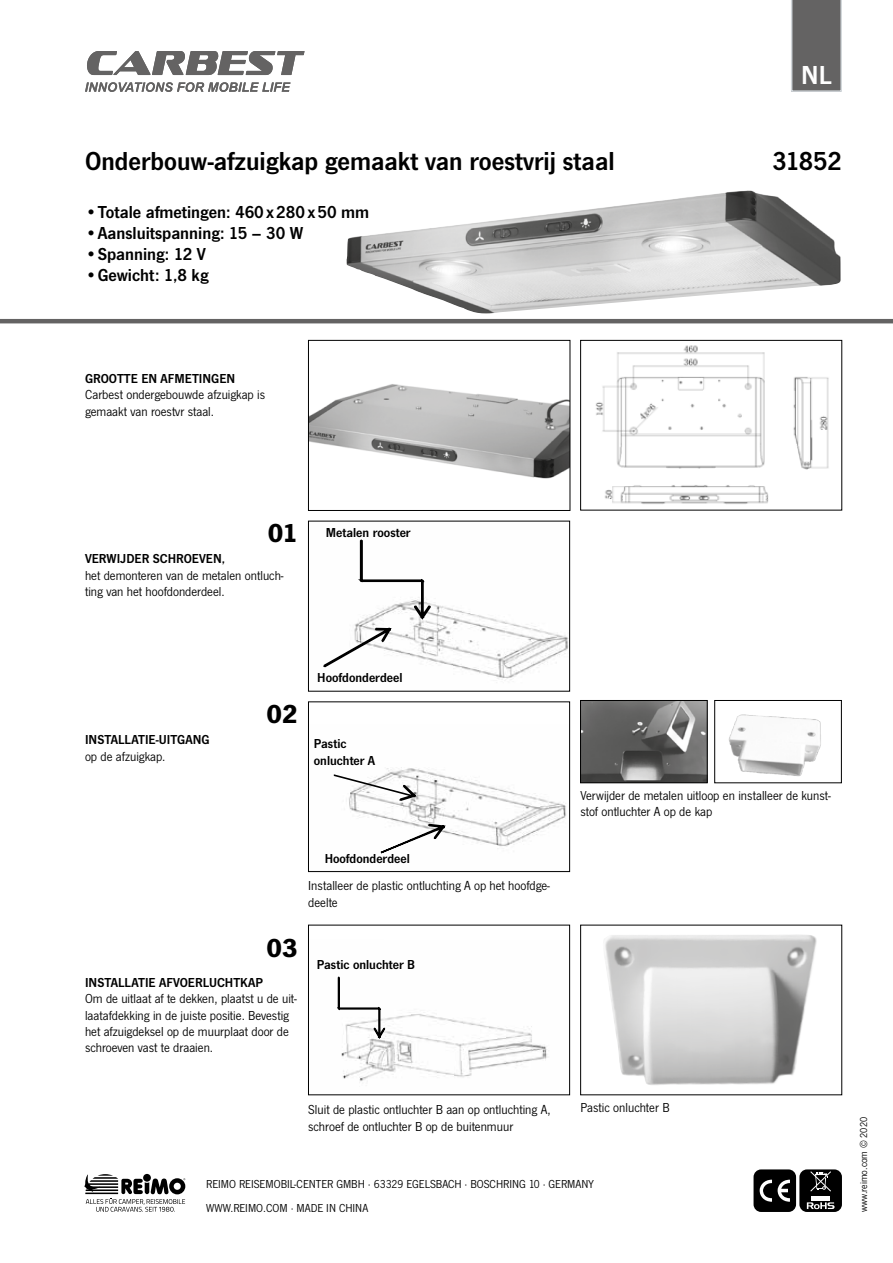
<style>
.page{position:relative;width:893px;height:1263px;background:#fff}
.page>*{position:absolute;margin:0;border:0;box-sizing:border-box;transform-origin:0 0}
.t1{font:600 27px "News Gothic T";color:#000}
.t2{font:700 27px "News Gothic T";color:#000}
.t3{font:600 27px "News Gothic T";color:#fff}
.t4{font:600 18px "News Gothic T";color:#000}
.t5{font:13.5px/16.5px "News Gothic T";color:#000}
.t6{font:600 13.5px/16.5px "News Gothic T";color:#000}
.t7{font:12px/24px "News Gothic T";color:#000}
.t8{font:10.5px "News Gothic T";color:#000}
.s1{font-weight:400}
</style>
<div class="page">
<img style="left:310px;top:384px;width:258px;height:95px">
<div style="left:308px;top:340px;width:262px;height:171px;border:1px solid #000"></div>
<div style="left:753px;top:1169px;width:43px;height:43px;background:#000;border-radius:8px"></div>
<svg style="left:760px;top:1180px;width:12px;height:22px"></svg>
<svg style="left:778px;top:1180px;width:12px;height:22px"></svg>
<div style="left:799px;top:1169px;width:43px;height:43px;background:#000;border-radius:8px"></div>
<svg style="left:810px;top:1171px;width:21px;height:21px"></svg>
<hr style="left:812px;top:1196px;width:18px;height:4px;background:#fff">
<svg style="left:807px;top:1202px;width:27px;height:7px"></svg>
<hr style="left:0;top:319px;width:893px;height:4px;background:#646363">
<svg style="left:85px;top:82px;width:205px;height:10px"></svg>
<svg style="left:87px;top:51px;width:217px;height:24px"></svg>
<svg style="left:791px;top:0;width:51px;height:92px;background:#6c6b6b"></svg>
<img style="left:582px;top:702px;width:123px;height:79px">
<div style="left:580px;top:700px;width:127px;height:83px;border:1px solid #000"></div>
<img style="left:349px;top:767px;width:218px;height:80px">
<div style="left:308px;top:702px;width:262px;height:170px;border:1px solid #000"></div>
<img style="left:728px;top:714px;width:93px;height:63px">
<div style="left:715px;top:700px;width:126px;height:83px;border:1px solid #000"></div>
<img style="left:341px;top:1014px;width:206px;height:67px">
<div style="left:308px;top:925px;width:262px;height:170px;border:1px solid #000"></div>
<img style="left:432px;top:604px;width:136px;height:76px">
<div style="left:308px;top:521px;width:262px;height:170px;border:1px solid #000"></div>
<svg style="left:323px;top:539px;width:109px;height:129px"></svg>
<svg style="left:379px;top:822px;width:68px;height:32px"></svg>
<svg style="left:333px;top:774px;width:85px;height:28px"></svg>
<img style="left:604px;top:934px;width:213px;height:151px">
<svg style="left:337px;top:976px;width:49px;height:64px"></svg>
<svg style="left:84px;top:1174px;width:101px;height:38px"></svg>
<img style="left:596px;top:345px;width:233px;height:159px">
<div style="left:580px;top:340px;width:262px;height:170px;border:1px solid #000"></div>
<img style="left:346px;top:190px;width:495px;height:123px">
<h1 class="t3" style="left:801px;top:59px;width:32px">NL</h1>
<h1 class="t1" style="left:85px;top:145px;width:531px">Onderbouw-afzuigkap gemaakt van roestvrij staal</h1>
<h1 class="t1" style="left:772px;top:145px;width:71px">31852</h1>
<h2 class="t4" style="left:85px;top:202px;width:286px"><span class="s1">•</span>Totale afmetingen: 460x280x50 mm</h2>
<h2 class="t4" style="left:85px;top:223px;width:220px"><span class="s1">•</span>Aansluitspanning: 15 – 30 W</h2>
<h2 class="t4" style="left:85px;top:244px;width:122px"><span class="s1">•</span>Spanning: 12 V</h2>
<h2 class="t4" style="left:85px;top:265px;width:125px"><span class="s1">•</span>Gewicht: 1,8 kg</h2>
<p class="t6" style="left:85px;top:370px;width:152px">GROOTTE EN AFMETINGEN</p>
<p class="t5" style="left:85px;top:386px;width:182px">Carbest ondergebouwde afzuigkap is gemaakt van roestvr staal.</p>
<h1 class="t2" style="left:268px;top:517px;width:31px">01</h1>
<p class="t6" style="left:85px;top:550px;width:141px">VERWIJDER SCHROEVEN,</p>
<p class="t5" style="left:85px;top:567px;width:200px">het demonteren van de metalen ontluch&shy;ting van het hoofdonderdeel.</p>
<p class="t6" style="left:326px;top:524px;width:86px">Metalen rooster</p>
<p class="t6" style="left:85px;top:731px;width:126px">INSTALLATIE-UITGANG</p>
<p class="t5" style="left:85px;top:748px;width:82px">op de afzuigkap.</p>
<h1 class="t2" style="left:266px;top:698px;width:33px">02</h1>
<p class="t6" style="left:317px;top:669px;width:87px">Hoofdonderdeel</p>
<p class="t6" style="left:314px;top:735px;width:63px">Pastic onluchter A</p>
<p class="t6" style="left:325px;top:850px;width:87px">Hoofdonderdeel</p>
<p class="t5" style="left:308px;top:877px;width:243px">Installeer de plastic ontluchting A op het hoofdge&shy;deelte</p>
<h1 class="t2" style="left:266px;top:932px;width:33px">03</h1>
<p class="t6" style="left:85px;top:973px;width:180px">INSTALLATIE AFVOERLUCHTKAP</p>
<p class="t5" style="left:85px;top:990px;width:213px">Om de uitlaat af te dekken, plaatst u de uit&shy;laatafdekking in de juiste positie. Bevestig het afzuigdeksel op de muurplaat door de schroeven vast te draaien.</p>
<p class="t6" style="left:317px;top:956px;width:100px">Pastic onluchter B</p>
<p class="t5" style="left:580px;top:787px;width:252px">Verwijder de metalen uitloop en installeer de kunst&shy;stof ontluchter A op de kap</p>
<p class="t5" style="left:308px;top:1101px;width:244px">Sluit de plastic ontluchter B aan op ontluchting A, schroef de ontluchter B op de buitenmuur</p>
<p class="t5" style="left:580px;top:1099px;width:91px">Pastic onluchter B</p>
<p class="t7" style="left:206px;top:1171px;width:389px">REIMO REISEMOBIL-CENTER GMBH · 63329 EGELSBACH · BOSCHRING 10 · GERMANY<br>WWW.REIMO.COM · MADE IN CHINA</p>
<p class="t8" style="left:857px;top:1212px;width:96px;rotate:-90deg">www.reimo.com © 2020</p>
</div>
